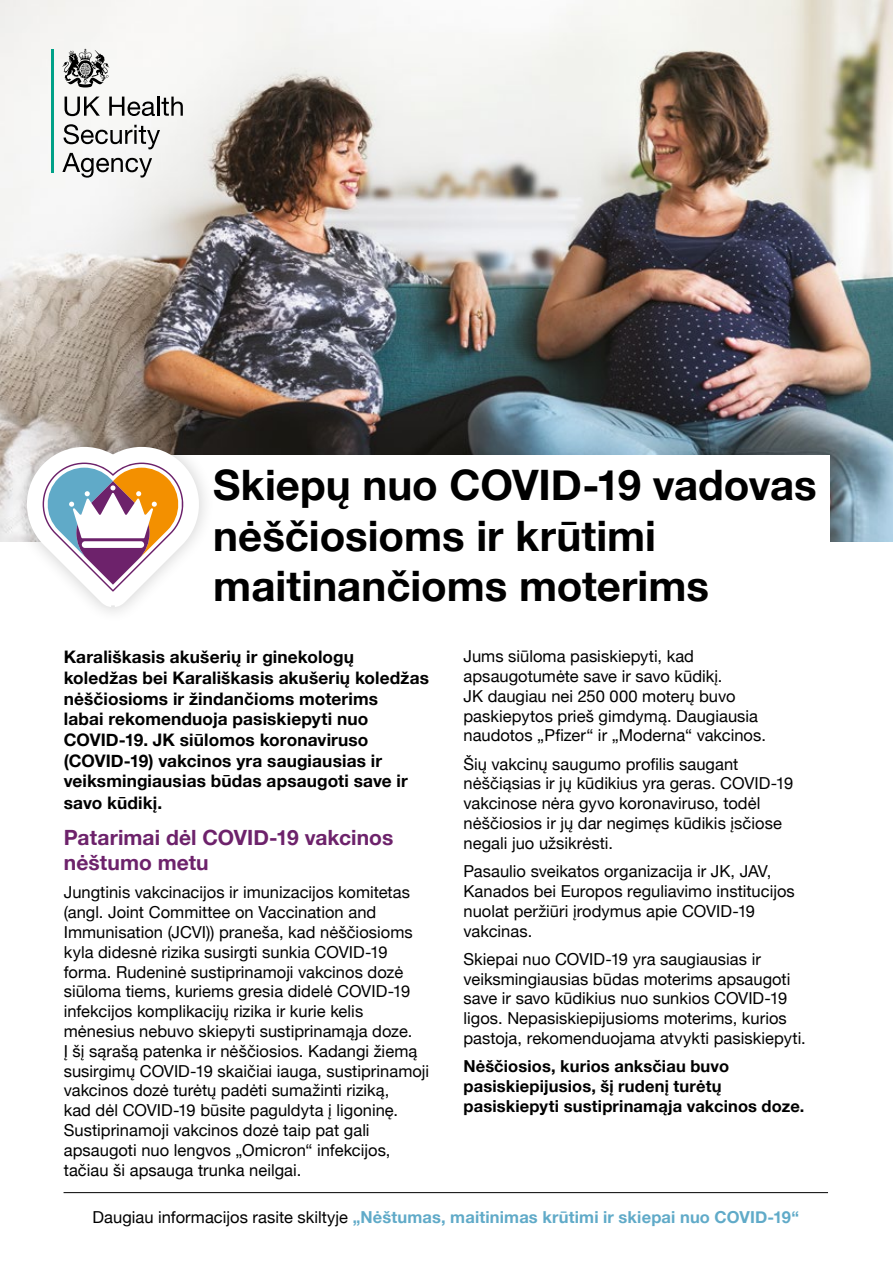
<style>
.page{position:relative;width:893px;height:1263px;background:#fff}
.page>*{position:absolute;margin:0;border:0;box-sizing:border-box;transform-origin:0 0}
.t1{font:700 42px/50.4px "Helvetica Neue";color:#000}
.Subdeader{font:700 21px/25.2px "Helvetica Neue";letter-spacing:.005em;color:#6d226b}
.Subdeader-2{font:700 17.25px/20.9px "Helvetica Neue";letter-spacing:.005em;color:#000}
.Body{font:16.5px/19.8px "Helvetica Neue";color:#000}
.Body-2{font:700 16.5px/19.8px "Helvetica Neue";letter-spacing:.01em;color:#000}
.t2{font:700 16.5px "Helvetica Neue";letter-spacing:.01em;color:#60aac8}
.s1{font-weight:400;color:#000}
</style>
<div class="page">
<img style="left:0;top:0;width:893px;height:541px">
<hr style="left:64px;top:1192px;width:764px;height:1px;background:#000">
<hr style="left:51px;top:49px;width:2px;height:123px;background:#00a188">
<svg style="left:62px;top:49px;width:48px;height:38px"></svg>
<svg style="left:65px;top:97px;width:35px;height:19px"></svg>
<svg style="left:109px;top:97px;width:74px;height:19px"></svg>
<svg style="left:62px;top:124px;width:98px;height:54px"></svg>
<div style="left:113px;top:455px;width:716px;height:155px;background:#fff"></div>
<svg style="left:3px;top:423px;width:229px;height:189px"></svg>
<svg style="left:43px;top:463px;width:144px;height:128px"></svg>
<p class="t1" style="left:213px;top:461px;width:605px">Skiepų nuo COVID-19 vadovas nėščiosioms ir krūtimi maitinančioms moterims</p>
<p class="Subdeader-2" style="left:64px;top:647px;width:367px">Karališkasis akušerių ir ginekologų koledžas bei Karališkasis akušerių koledžas nėščiosioms ir žindančioms moterims<br>labai rekomenduoja pasiskiepyti nuo COVID-19. JK siūlomos koronaviruso (COVID-19) vakcinos yra saugiausias ir veiksmingiausias būdas apsaugoti save ir savo kūdikį.</p>
<p class="Subdeader" style="left:64px;top:825px;width:331px">Patarimai dėl COVID-19 vakcinos nėštumo metu</p>
<p class="Body" style="left:64px;top:883px;width:367px">Jungtinis vakcinacijos ir imunizacijos komitetas (angl. Joint Committee on Vaccination and Immunisation (JCVI)) praneša, kad nėščiosioms kyla didesnė rizika susirgti sunkia COVID-19 forma. Rudeninė sustiprinamoji vakcinos dozė siūloma tiems, kuriems gresia didelė COVID-19 infekcijos komplikacijų rizika ir kurie kelis mėnesius nebuvo skiepyti sustiprinamąja doze.<br>Į šį sąrašą patenka ir nėščiosios. Kadangi žiemą susirgimų COVID-19 skaičiai iauga, sustiprinamoji vakcinos dozė turėtų padėti sumažinti riziką,<br>kad dėl COVID-19 būsite paguldyta į ligoninę.<br>Sustiprinamoji vakcinos dozė taip pat gali apsaugoti nuo lengvos „Omicron“ infekcijos, tačiau ši apsauga trunka neilgai.</p>
<p class="Body" style="left:463px;top:647px;width:304px">Jums siūloma pasiskiepyti, kad apsaugotumėte save ir savo kūdikį.<br>JK daugiau nei 250 000 moterų buvo paskiepytos prieš gimdymą. Daugiausia naudotos „Pfizer“ ir „Moderna“ vakcinos.</p>
<p class="Body" style="left:463px;top:755px;width:331px">Šių vakcinų saugumo profilis saugant nėščiąsias ir jų kūdikius yra geras. COVID-19 vakcinose nėra gyvo koronaviruso, todėl nėščiosios ir jų dar negimęs kūdikis įsčiose negali juo užsikrėsti.</p>
<p class="Body" style="left:463px;top:862px;width:333px">Pasaulio sveikatos organizacija ir JK, JAV, Kanados bei Europos reguliavimo institucijos nuolat peržiūri įrodymus apie COVID-19 vakcinas.</p>
<p class="Body" style="left:463px;top:950px;width:344px">Skiepai nuo COVID-19 yra saugiausias ir veiksmingiausias būdas moterims apsaugoti save ir savo kūdikius nuo sunkios COVID-19 ligos. Nepasiskiepijusioms moterims, kurios pastoja, rekomenduojama atvykti pasiskiepyti.</p>
<p class="Body-2" style="left:463px;top:1057px;width:343px">Nėščiosios, kurios anksčiau buvo pasiskiepijusios, šį rudenį turėtų pasiskiepyti sustiprinamąja vakcinos doze.</p>
<p class="t2" style="left:93px;top:1204px;width:708px"><span class="s1">Daugiau informacijos rasite skiltyje</span> „Nėštumas, maitinimas krūtimi ir skiepai nuo COVID-19“</p>
</div>
